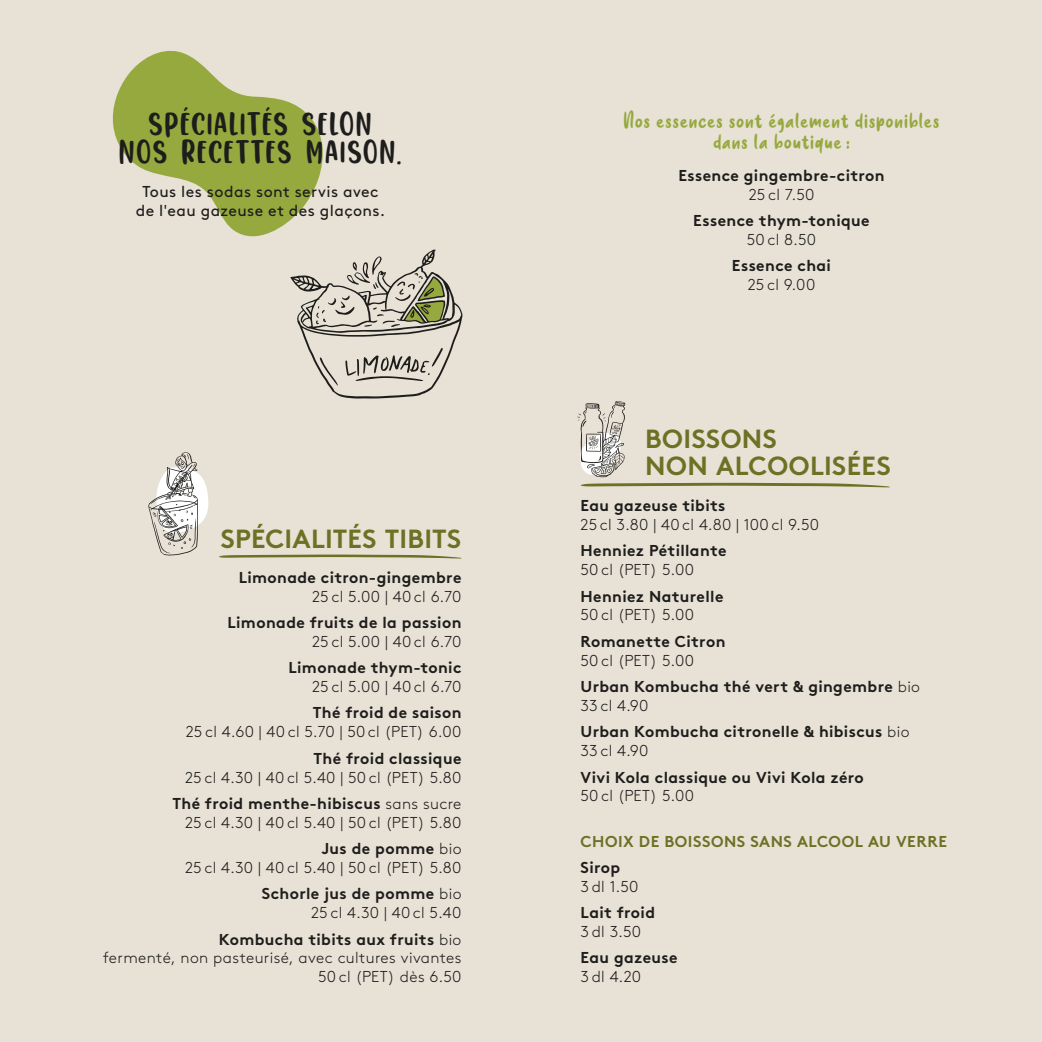
<style>
.page{position:relative;width:1042px;height:1042px;background:#fff}
.page>*{position:absolute;margin:0;border:0;box-sizing:border-box;transform-origin:0 0}
.t1{font:28px/28px "Snowy Night";letter-spacing:.05em;color:#1d1d1b;text-align:center}
.t2{font:700 26.25px/26.2px "Brown Std";letter-spacing:.015em;color:#6e7024}
.t3{font:25.38px/21px "sweetpurple";letter-spacing:.025em;color:#96a93e;text-align:center}
.t4{font:300 15.75px/26.2px "Brown Std";letter-spacing:.02em;color:#1d1d1b;text-align:right}
.t5{font:700 15.75px/26.2px "Brown Std";letter-spacing:.025em;color:#1d1d1b}
.t6{font:15.75px/18.9px "Brown Std";letter-spacing:.025em;color:#1d1d1b;text-align:center}
.t7{font:700 15.75px "Brown Std";letter-spacing:.035em;color:#6e7024}
.s1{font-weight:700}
.s2{font-weight:300}
</style>
<div class="page">
<div style="left:0;top:0;width:536px;height:1042px;background:#e8e1d6"></div>
<div style="left:506px;top:0;width:536px;height:1042px;background:#e8e1d6"></div>
<svg style="left:219px;top:554px;width:242px;height:4px"></svg>
<svg style="left:148px;top:452px;width:61px;height:103px"></svg>
<svg style="left:577px;top:401px;width:313px;height:86px"></svg>
<svg style="left:112px;top:50px;width:351px;height:349px"></svg>
<h1 class="t1" style="left:119px;top:109px;width:285px">SPÉCIALITÉS SELON<br>NOS RECETTES MAISON.</h1>
<p class="t6" style="left:136px;top:182px;width:251px">Tous les sodas sont servis avec de l'eau gazeuse et des glaçons.</p>
<h2 class="t2" style="left:221px;top:526px;width:242px">SPÉCIALITÉS TIBITS</h2>
<p class="t5" style="left:239px;top:564px;width:224px">Limonade citron-gingembre</p>
<p class="t4" style="left:312px;top:583px;width:151px">25 cl 5.00 | 40 cl 6.70</p>
<p class="t5" style="left:228px;top:609px;width:235px">Limonade fruits de la passion</p>
<p class="t4" style="left:312px;top:628px;width:151px">25 cl 5.00 | 40 cl 6.70</p>
<p class="t5" style="left:289px;top:654px;width:174px">Limonade thym-tonic</p>
<p class="t4" style="left:312px;top:674px;width:151px">25 cl 5.00 | 40 cl 6.70</p>
<p class="t5" style="left:313px;top:699px;width:150px">Thé froid de saison</p>
<p class="t4" style="left:186px;top:719px;width:277px">25 cl 4.60 | 40 cl 5.70 | 50 cl (PET) 6.00</p>
<p class="t5" style="left:314px;top:745px;width:149px">Thé froid classique</p>
<p class="t4" style="left:172px;top:764px;width:290px">25 cl 4.30 | 40 cl 5.40 | 50 cl (PET) 5.80<br><span class="s1">Thé froid menthe-hibiscus</span> sans sucre</p>
<p class="t4" style="left:185px;top:809px;width:278px">25 cl 4.30 | 40 cl 5.40 | 50 cl (PET) 5.80<br><span class="s1">Jus de pomme</span> bio</p>
<p class="t4" style="left:185px;top:854px;width:278px">25 cl 4.30 | 40 cl 5.40 | 50 cl (PET) 5.80<br><span class="s1">Schorle jus de pomme</span> bio</p>
<p class="t5" style="left:219px;top:899px;width:244px;text-align:right"><span class="s2">25 cl 4.30 | 40 cl 5.40<br></span>Kombucha tibits aux fruits <span class="s2">bio</span></p>
<p class="t4" style="left:103px;top:949px;width:360px;line-height:18.9px">fermenté, non pasteurisé, avec cultures vivantes<br>50 cl (PET) dès 6.50</p>
<h3 class="t3" style="left:623px;top:109px;width:317px">Nos essences sont également disponibles dans la boutique:</h3>
<p class="t5" style="left:678px;top:162px;width:208px">Essence gingembre-citron</p>
<p class="t4" style="left:749px;top:181px;width:67px">25 cl 7.50</p>
<p class="t5" style="left:693px;top:207px;width:178px">Essence thym-tonique</p>
<p class="t4" style="left:747px;top:226px;width:71px">50 cl 8.50</p>
<p class="t5" style="left:732px;top:252px;width:101px">Essence chai</p>
<p class="t4" style="left:748px;top:272px;width:69px">25 cl 9.00</p>
<h2 class="t2" style="left:645px;top:426px;width:247px">BOISSONS<br>NON ALCOOLISÉES</h2>
<p class="t5" style="left:580px;top:492px;width:146px">Eau gazeuse tibits</p>
<p class="t4" style="left:580px;top:511px;width:240px">25 cl 3.80 | 40 cl 4.80 | 100 cl 9.50</p>
<p class="t5" style="left:580px;top:537px;width:147px">Henniez Pétillante</p>
<p class="t4" style="left:580px;top:557px;width:115px">50 cl (PET) 5.00</p>
<p class="t5" style="left:580px;top:583px;width:144px">Henniez Naturelle</p>
<p class="t4" style="left:580px;top:602px;width:115px">50 cl (PET) 5.00</p>
<p class="t5" style="left:580px;top:628px;width:146px">Romanette Citron</p>
<p class="t5" style="left:580px;top:647px;width:341px"><span class="s2">50 cl (PET) 5.00<br></span>Urban Kombucha thé vert &amp; gingembre <span class="s2">bio</span></p>
<p class="t5" style="left:580px;top:692px;width:330px"><span class="s2">33 cl 4.90<br></span>Urban Kombucha citronelle &amp; hibiscus <span class="s2">bio</span></p>
<p class="t4" style="left:580px;top:738px;width:69px">33 cl 4.90</p>
<p class="t5" style="left:580px;top:764px;width:285px">Vivi Kola classique ou Vivi Kola zéro</p>
<p class="t4" style="left:580px;top:783px;width:115px">50 cl (PET) 5.00</p>
<p class="t7" style="left:580px;top:831px;width:368px">CHOIX DE BOISSONS SANS ALCOOL AU VERRE</p>
<p class="t5" style="left:580px;top:854px;width:41px">Sirop</p>
<p class="t4" style="left:580px;top:873px;width:59px">3 dl 1.50</p>
<p class="t5" style="left:580px;top:899px;width:76px">Lait froid</p>
<p class="t4" style="left:580px;top:919px;width:62px">3 dl 3.50</p>
<p class="t5" style="left:580px;top:945px;width:99px">Eau gazeuse</p>
<p class="t4" style="left:580px;top:964px;width:62px">3 dl 4.20</p>
</div>
